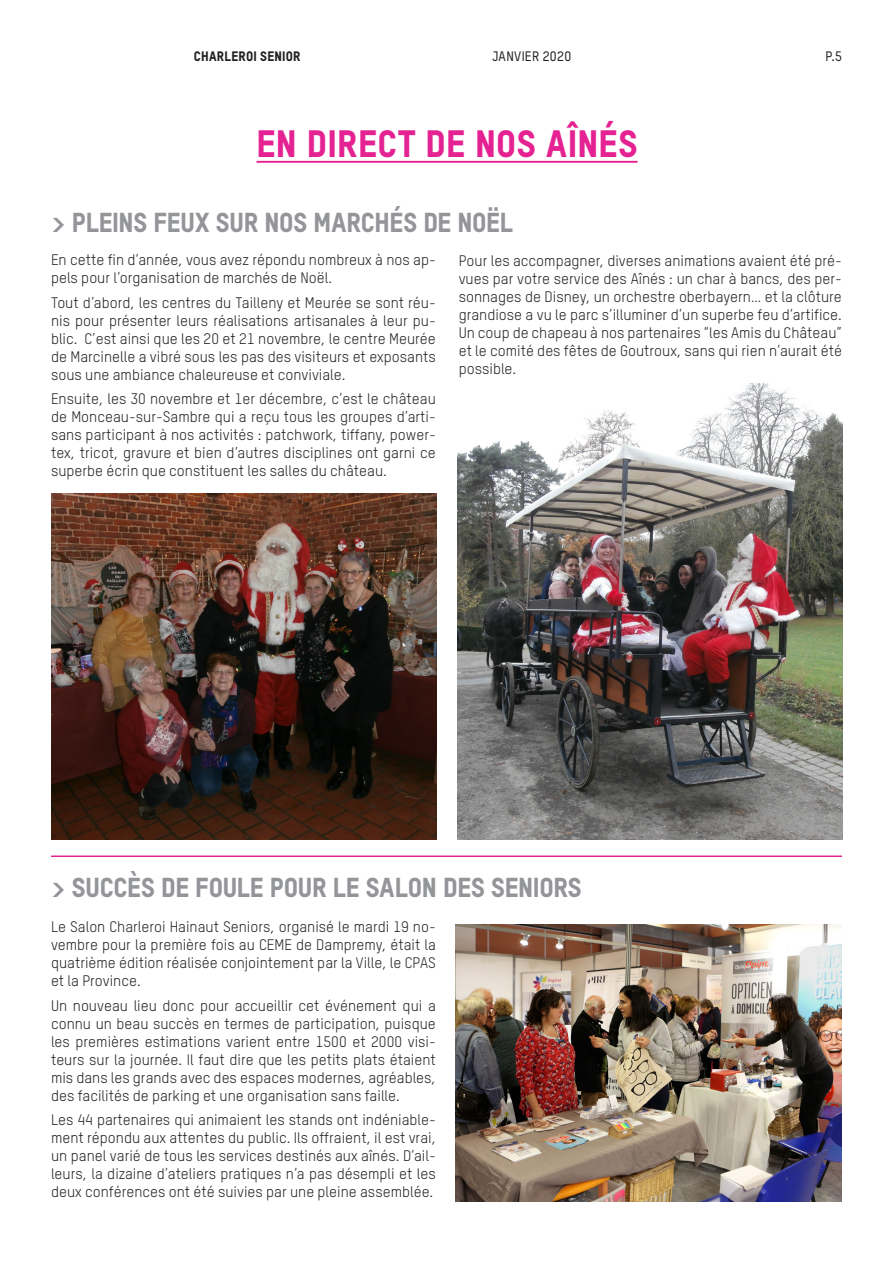
<style>
.page{position:relative;width:893px;height:1263px;background:#fff}
.page>*{position:absolute;margin:0;border:0;box-sizing:border-box;transform-origin:0 0}
.t1{font:800 37.5px "TSTAR";letter-spacing:.01em;color:#e52292}
.t2{font:800 27px "TSTAR";letter-spacing:-.005em;color:#939598}
.t3{font:15px/18px "TSTAR";color:#231f20;text-align:justify}
.t4{font:800 13.5px "TSTAR";letter-spacing:.02em;color:#231f20}
.t5{font:500 13.5px "TSTAR";letter-spacing:.02em;color:#231f20}
</style>
<div class="page">
<hr style="left:257px;top:161px;width:381px;height:2px;background:#e52292">
<img style="left:52px;top:493px;width:385px;height:347px">
<hr style="left:51px;top:855px;width:791px;height:2px;background:#e52292">
<img style="left:456px;top:925px;width:386px;height:276px">
<img style="left:457px;top:383px;width:385px;height:457px">
<p class="t4" style="left:194px;top:48px;width:108px">CHARLEROI SENIOR</p>
<p class="t5" style="left:492px;top:49px;width:80px">JANVIER 2020</p>
<p class="t5" style="left:825px;top:49px;width:18px">P.5</p>
<h1 class="t1" style="left:257px;top:120px;width:382px">EN DIRECT DE NOS AÎNÉS</h1>
<h2 class="t2" style="left:51px;top:206px;width:463px">&gt; PLEINS FEUX SUR NOS MARCHÉS DE NOËL</h2>
<p class="t3" style="left:51px;top:251px;width:386px">En cette fin d’année, vous avez répondu nombreux à nos ap&shy;pels pour l’organisation de marchés de Noël.</p>
<p class="t3" style="left:51px;top:293px;width:386px">Tout d’abord, les centres du Tailleny et Meurée se sont réu&shy;nis pour présenter leurs réalisations artisanales à leur pu&shy;blic. C’est ainsi que les 20 et 21 novembre, le centre Meurée de Marcinelle a vibré sous les pas des visiteurs et exposants sous une ambiance chaleureuse et conviviale.</p>
<p class="t3" style="left:51px;top:390px;width:386px">Ensuite, les 30 novembre et 1er décembre, c’est le château de Monceau-sur-Sambre qui a reçu tous les groupes d’arti&shy;sans participant à nos activités : patchwork, tiffany, power&shy;tex, tricot, gravure et bien d’autres disciplines ont garni ce superbe écrin que constituent les salles du château.</p>
<p class="t3" style="left:459px;top:252px;width:385px">Pour les accompagner, diverses animations avaient été pré&shy;vues par votre service des Aînés : un char à bancs, des per&shy;sonnages de Disney, un orchestre oberbayern… et la clôture grandiose a vu le parc s’illuminer d’un superbe feu d’artifice.<br>Un coup de chapeau à nos partenaires “les Amis du Château” et le comité des fêtes de Goutroux, sans qui rien n’aurait été possible.</p>
<h2 class="t2" style="left:51px;top:871px;width:532px">&gt; SUCCÈS DE FOULE POUR LE SALON DES SENIORS</h2>
<p class="t3" style="left:51px;top:918px;width:386px">Le Salon Charleroi Hainaut Seniors, organisé le mardi 19 no&shy;vembre pour la première fois au CEME de Dampremy, était la quatrième édition réalisée conjointement par la Ville, le CPAS et la Province.</p>
<p class="t3" style="left:51px;top:996px;width:386px">Un nouveau lieu donc pour accueillir cet événement qui a connu un beau succès en termes de participation, puisque les premières estimations varient entre 1500 et 2000 visi&shy;teurs sur la journée. Il faut dire que les petits plats étaient mis dans les grands avec des espaces modernes, agréables, des facilités de parking et une organisation sans faille.</p>
<p class="t3" style="left:51px;top:1110px;width:386px">Les 44 partenaires qui animaient les stands ont indéniable&shy;ment répondu aux attentes du public. Ils offraient, il est vrai, un panel varié de tous les services destinés aux aînés. D’ail&shy;leurs, la dizaine d’ateliers pratiques n’a pas désempli et les deux conférences ont été suivies par une pleine assemblée.</p>
</div>
